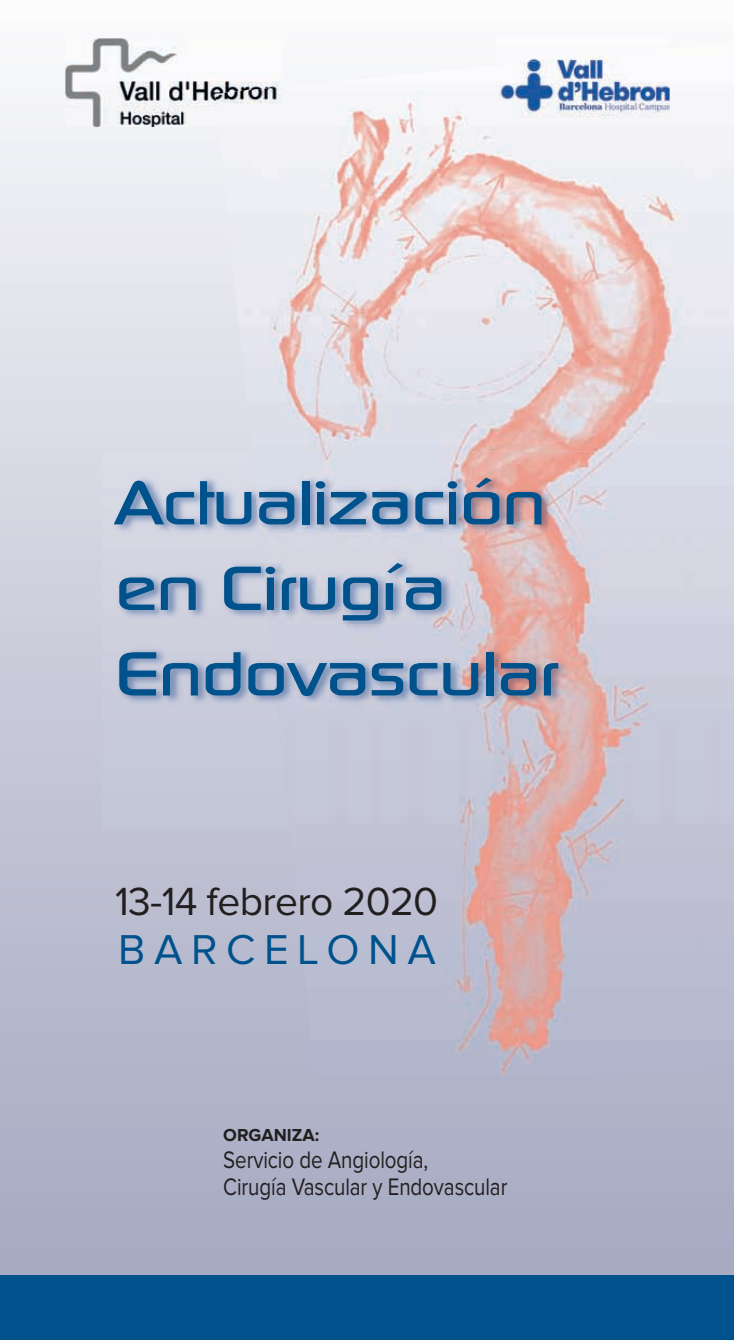
<style>
.page{position:relative;width:734px;height:1340px;background:#fff}
.page>*{position:absolute;margin:0;border:0;box-sizing:border-box;transform-origin:0 0}
.t1{font:500 61.88px/85.5px "Continuum";letter-spacing:-.025em;color:#00528c;scale:1.3 1}
.t2{font:43.2px "Proxima Nova";letter-spacing:.2em;color:#00528c}
.t3{font:40.73px "Proxima Nova";letter-spacing:-.015em;color:#231f20}
.t4{font:24.75px/27px "Proxima Nova";letter-spacing:-.005em;color:#231f20;scale:.83 1}
.t5{font:700 18px "Proxima Nova";color:#231f20}
</style>
<div class="page">
<div style="left:0;top:0;width:733px;height:1339px;background:linear-gradient(to bottom,#f9f9fb,#9fa3bd)"></div>
<img style="left:290px;top:832px;width:443px;height:274px">
<img style="left:219px;top:39px;width:514px;height:413px">
<img style="left:102px;top:452px;width:149px;height:380px">
<img style="left:251px;top:452px;width:482px;height:380px">
<div style="left:0;top:1275px;width:733px;height:64px;background:#00528c"></div>
<img style="left:65px;top:38px;width:217px;height:89px">
<img style="left:215px;top:87px;width:67px;height:40px">
<img style="left:496px;top:38px;width:173px;height:10px">
<img style="left:496px;top:48px;width:173px;height:79px">
<h1 class="t1" style="left:114px;top:465px;width:344px">Actualización en Cirugía<br>Endovascular</h1>
<h3 class="t3" style="left:115px;top:887px;width:324px">13-14 febrero 2020</h3>
<h2 class="t2" style="left:118px;top:934px;width:319px">BARCELONA</h2>
<p class="t5" style="left:223px;top:1128px;width:97px">ORGANIZA:</p>
<p class="t4" style="left:223px;top:1148px;width:344px">Servicio de Angiología,<br>Cirugía Vascular y Endovascular</p>
</div>
